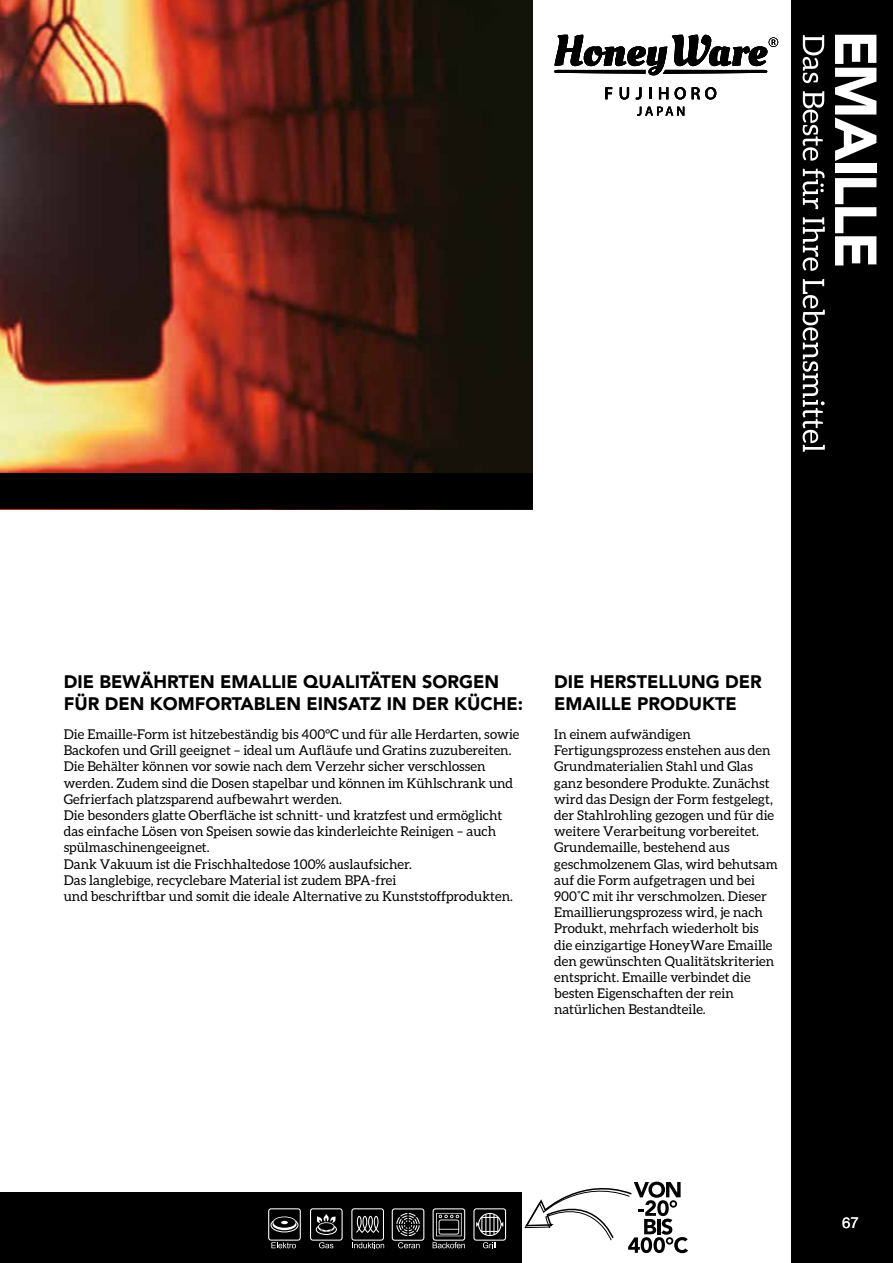
<style>
.page{position:relative;width:893px;height:1263px;background:#fff}
.page>*{position:absolute;margin:0;border:0;box-sizing:border-box;transform-origin:0 0}
.t1{font:900 18px/21.6px "Avenir LT Std";color:#000}
.t2{font:15px "Helvetica Neue";color:#fff}
.t3{font:13.5px/16.2px "Aleo";color:#000}
</style>
<div class="page">
<div style="left:791px;top:0;width:102px;height:1263px;background:#000"></div>
<svg style="left:835px;top:35px;width:41px;height:126px"></svg>
<div style="left:835px;top:164px;width:41px;height:9px;background:#fff"></div>
<svg style="left:835px;top:178px;width:41px;height:87px"></svg>
<svg style="left:803px;top:35px;width:21px;height:48px"></svg>
<svg style="left:803px;top:91px;width:21px;height:70px"></svg>
<svg style="left:803px;top:169px;width:21px;height:40px"></svg>
<svg style="left:803px;top:217px;width:22px;height:54px"></svg>
<svg style="left:803px;top:279px;width:22px;height:173px"></svg>
<div style="left:0;top:1192px;width:521px;height:71px;background:#000"></div>
<svg style="left:268px;top:1208px;width:33px;height:40px"></svg>
<svg style="left:392px;top:1208px;width:32px;height:40px"></svg>
<svg style="left:310px;top:1208px;width:33px;height:40px"></svg>
<svg style="left:351px;top:1208px;width:33px;height:40px"></svg>
<svg style="left:473px;top:1208px;width:33px;height:40px"></svg>
<svg style="left:433px;top:1208px;width:32px;height:40px"></svg>
<svg style="left:524px;top:1181px;width:164px;height:72px"></svg>
<img style="left:0;top:0;width:533px;height:473px">
<div style="left:0;top:473px;width:533px;height:36px;background:#000"></div>
<svg style="left:605px;top:87px;width:7px;height:12px"></svg>
<svg style="left:620px;top:87px;width:9px;height:13px"></svg>
<svg style="left:636px;top:87px;width:5px;height:13px"></svg>
<svg style="left:649px;top:87px;width:2px;height:12px"></svg>
<svg style="left:659px;top:87px;width:9px;height:12px"></svg>
<svg style="left:675px;top:87px;width:11px;height:12px"></svg>
<svg style="left:692px;top:87px;width:24px;height:12px"></svg>
<svg style="left:554px;top:35px;width:224px;height:40px"></svg>
<svg style="left:637px;top:107px;width:47px;height:9px"></svg>
<h1 class="t1" style="left:64px;top:671px;width:461px">DIE BEWÄHRTEN EMALLIE QUALITÄTEN SORGEN<br>FÜR DEN KOMFORTABLEN EINSATZ IN DER KÜCHE:</h1>
<p class="t3" style="left:64px;top:726px;width:457px">Die Emaille-Form ist hitzebeständig bis 400°C und für alle Herdarten, sowie Backofen und Grill geeignet – ideal um Aufläufe und Gratins zuzubereiten.<br>Die Behälter können vor sowie nach dem Verzehr sicher verschlossen werden. Zudem sind die Dosen stapelbar und können im Kühlschrank und Gefrierfach platzsparend aufbewahrt werden.<br>Die besonders glatte Oberfläche ist schnitt- und kratzfest und ermöglicht das einfache Lösen von Speisen sowie das kinderleichte Reinigen – auch spülmaschinengeeignet.<br>Dank Vakuum ist die Frischhaltedose 100% auslaufsicher.<br>Das langlebige, recyclebare Material ist zudem BPA-frei<br>und beschriftbar und somit die ideale Alternative zu Kunststoffprodukten.</p>
<h1 class="t1" style="left:554px;top:671px;width:209px">DIE HERSTELLUNG DER<br>EMAILLE PRODUKTE</h1>
<p class="t3" style="left:554px;top:726px;width:225px">In einem aufwändigen Fertigungsprozess enstehen aus den Grundmaterialien Stahl und Glas ganz besondere Produkte. Zunächst wird das Design der Form festgelegt, der Stahlrohling gezogen und für die weitere Verarbeitung vorbereitet.<br>Grundemaille, bestehend aus geschmolzenem Glas, wird behutsam auf die Form aufgetragen und bei 900˚C mit ihr verschmolzen. Dieser Emaillierungsprozess wird, je nach Produkt, mehrfach wiederholt bis die einzigartige HoneyWare Emaille den gewünschten Qualitätskriterien entspricht. Emaille verbindet die besten Eigenschaften der rein natürlichen Bestandteile.</p>
<p class="t2" style="left:842px;top:1212px;width:18px">67</p>
</div>
